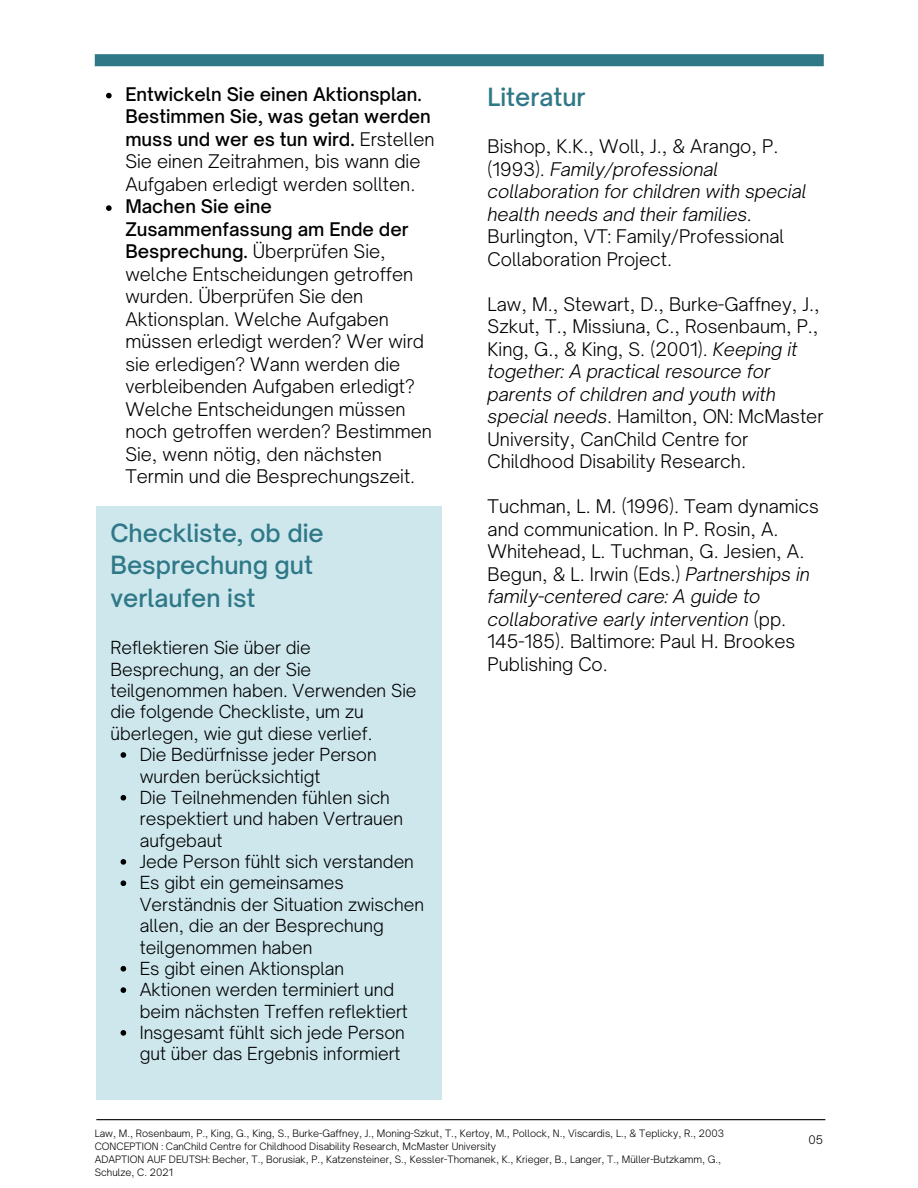
<style>
.page{position:relative;width:918px;height:1188px;background:#fff}
.page>*{position:absolute;margin:0;border:0;box-sizing:border-box;transform-origin:0 0}
.t1{font:500 24px/32.7px "Open Sauce One";color:#2f7887}
.t2{font:300 18px/22.5px "Open Sauce One";color:#000}
.t3{font:500 18px/22.5px "Open Sauce One";color:#000}
.t4{font:italic 300 18px/22.5px "Open Sauce One";color:#000}
.t5{font:300 17.25px/21.3px "Open Sauce One";color:#000}
.t6{font:300 11.25px "Open Sauce One";color:#000}
.t7{font:300 9.75px/13px "Open Sauce One";color:#000}
.s1{font-weight:300}
.s2{font-weight:500}
.s3{font-style:normal}
.s4{font-style:italic}
</style>
<div class="page">
<div style="left:95px;top:54px;width:729px;height:12px;background:#2f7887"></div>
<hr style="left:96px;top:1119px;width:729px;height:1px;background:#000">
<svg style="left:106px;top:93px;width:6px;height:5px"></svg>
<svg style="left:106px;top:205px;width:6px;height:6px"></svg>
<div style="left:96px;top:506px;width:346px;height:594px;background:#cde7ed"></div>
<svg style="left:121px;top:752px;width:5px;height:6px"></svg>
<svg style="left:121px;top:795px;width:5px;height:6px"></svg>
<svg style="left:121px;top:859px;width:5px;height:6px"></svg>
<svg style="left:121px;top:880px;width:5px;height:6px"></svg>
<svg style="left:121px;top:966px;width:5px;height:6px"></svg>
<svg style="left:121px;top:987px;width:5px;height:6px"></svg>
<svg style="left:121px;top:1030px;width:5px;height:6px"></svg>
<p class="t3" style="left:125px;top:83px;width:311px">Entwickeln Sie einen Aktionsplan.<br>Bestimmen Sie, was getan werden muss und wer es tun wird. <span class="s1">Erstellen Sie einen Zeitrahmen, bis wann die Aufgaben erledigt werden sollten.</span></p>
<p class="t2" style="left:125px;top:195px;width:308px"><span class="s2">Machen Sie eine<br>Zusammenfassung am Ende der<br>Besprechung.</span> Überprüfen Sie, welche Entscheidungen getroffen wurden. Überprüfen Sie den<br>Aktionsplan. Welche Aufgaben müssen erledigt werden? Wer wird sie erledigen? Wann werden die verbleibenden Aufgaben erledigt?<br>Welche Entscheidungen müssen noch getroffen werden? Bestimmen<br>Sie, wenn nötig, den nächsten<br>Termin und die Besprechungszeit.</p>
<h1 class="t1" style="left:110px;top:516px;width:215px">Checkliste, ob die<br>Besprechung gut verlaufen ist</h1>
<p class="t5" style="left:110px;top:637px;width:308px">Reflektieren Sie über die<br>Besprechung, an der Sie teilgenommen haben. Verwenden Sie die folgende Checkliste, um zu überlegen, wie gut diese verlief.</p>
<p class="t5" style="left:140px;top:744px;width:286px">Die Bedürfnisse jeder Person wurden berücksichtigt<br>Die Teilnehmenden fühlen sich respektiert und haben Vertrauen aufgebaut<br>Jede Person fühlt sich verstanden<br>Es gibt ein gemeinsames<br>Verständnis der Situation zwischen allen, die an der Besprechung teilgenommen haben<br>Es gibt einen Aktionsplan<br>Aktionen werden terminiert und beim nächsten Treffen reflektiert<br>Insgesamt fühlt sich jede Person gut über das Ergebnis informiert</p>
<h1 class="t1" style="left:488px;top:81px;width:100px">Literatur</h1>
<p class="t4" style="left:488px;top:135px;width:320px"><span class="s3">Bishop, K.K., Woll, J., &amp; Arango, P. (1993).</span> Family/professional collaboration for children with special health needs and their families.</p>
<p class="t2" style="left:488px;top:225px;width:298px">Burlington, VT: Family/Professional<br>Collaboration Project.</p>
<p class="t2" style="left:488px;top:293px;width:338px">Law, M., Stewart, D., Burke-Gaffney, J., Szkut, T., Missiuna, C., Rosenbaum, P., King, G., &amp; King, S. (2001). <span class="s4">Keeping it together: A practical resource for parents of children and youth with special needs</span>. Hamilton, ON: McMaster University, CanChild Centre for Childhood Disability Research.</p>
<p class="t2" style="left:488px;top:495px;width:333px">Tuchman, L. M. (1996). Team dynamics and communication. In P. Rosin, A.<br>Whitehead, L. Tuchman, G. Jesien, A.<br>Begun, &amp; L. Irwin (Eds.) <span class="s4">Partnerships in family-centered care: A guide to collaborative early intervention</span> (pp.<br>145-185). Baltimore: Paul H. Brookes Publishing Co.</p>
<p class="t7" style="left:95px;top:1127px;width:631px">Law, M., Rosenbaum, P., King, G., King, S., Burke-Gaffney, J., Moning-Szkut, T., Kertoy, M., Pollock, N., Viscardis, L., &amp; Teplicky, R., 2003<br>CONCEPTION : CanChild Centre for Childhood Disability Research, McMaster University<br>ADAPTION AUF DEUTSH: Becher, T., Borusiak, P., Katzensteiner, S., Kessler-Thomanek, K., Krieger, B., Langer, T., Müller-Butzkamm, G., Schulze, C. 2021</p>
<p class="t6" style="left:809px;top:1133px;width:16px">05</p>
</div>
